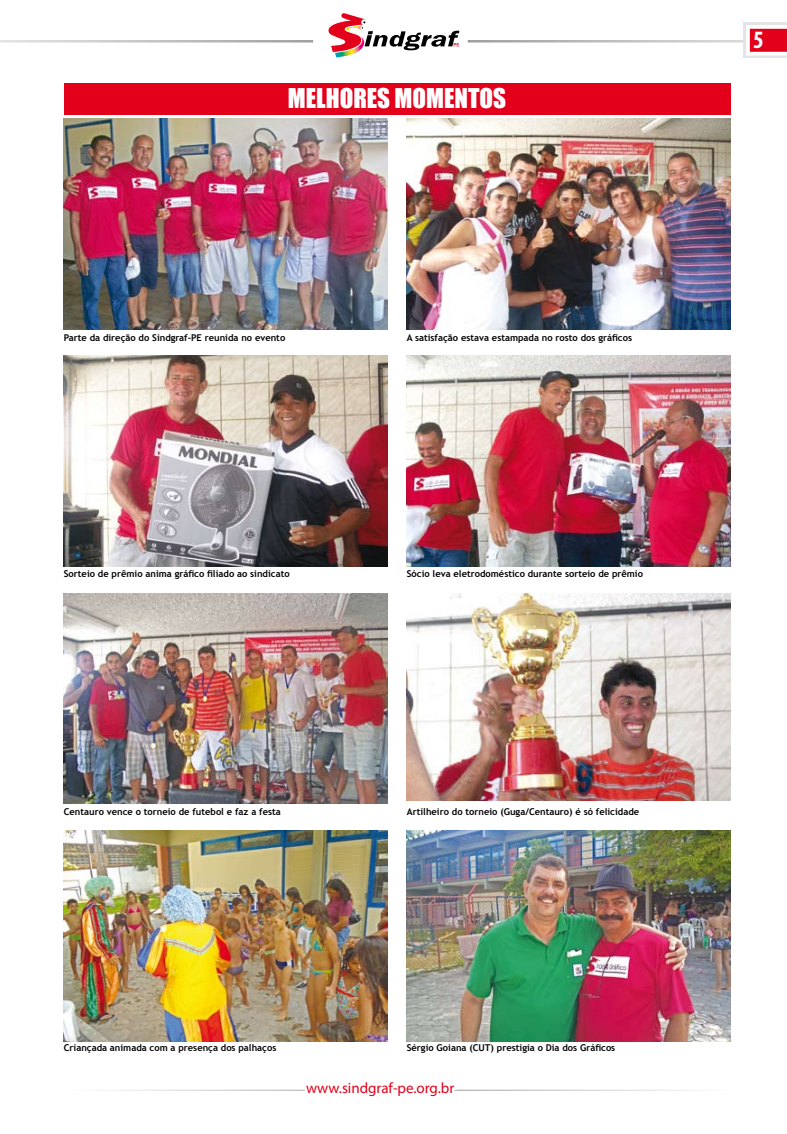
<style>
.page{position:relative;width:787px;height:1134px;background:#fff}
.page>*{position:absolute;margin:0;border:0;box-sizing:border-box;transform-origin:0 0}
.t1{font:25px "Impact";color:#fff}
.t2{font:700 condensed 25px "Myriad Pro";color:#fff}
.t3{font:15px "Myriad Pro";color:#e2001a}
.t4{font:700 9.38px "Trebuchet MS";color:#000}
</style>
<div class="page">
<div style="left:64px;top:83px;width:666px;height:31px;background:#e2001a"></div>
<div style="left:743px;top:23px;width:44px;height:35px;background:#e3e4e5"></div>
<svg style="left:746px;top:25px;width:41px;height:31px"></svg>
<svg style="left:328px;top:13px;width:131px;height:44px"></svg>
<svg style="left:300px;top:1005px;width:159px;height:86px"></svg>
<img style="left:64px;top:830px;width:323px;height:211px">
<img style="left:64px;top:593px;width:323px;height:211px">
<img style="left:64px;top:356px;width:323px;height:211px">
<img style="left:64px;top:118px;width:323px;height:211px">
<img style="left:407px;top:830px;width:323px;height:211px">
<img style="left:407px;top:593px;width:323px;height:207px">
<img style="left:407px;top:356px;width:323px;height:211px">
<img style="left:407px;top:118px;width:323px;height:211px">
<h1 class="t1" style="left:288px;top:79px;width:220px">MELHORES MOMENTOS</h1>
<p class="t4" style="left:64px;top:332px;width:223px">Parte da direção do Sindgraf-PE reunida no evento</p>
<p class="t4" style="left:407px;top:332px;width:227px">A satisfação estava estampada no rosto dos gráficos</p>
<p class="t4" style="left:64px;top:568px;width:227px">Sorteio de prêmio anima gráfico filiado ao sindicato</p>
<p class="t4" style="left:407px;top:568px;width:238px">Sócio leva eletrodoméstico durante sorteio de prêmio</p>
<p class="t4" style="left:64px;top:806px;width:218px">Centauro vence o torneio de futebol e faz a festa</p>
<p class="t4" style="left:407px;top:806px;width:234px">Artilheiro do torneio (Guga/Centauro) é só felicidade</p>
<p class="t4" style="left:64px;top:1042px;width:214px">Criançada animada com a presença dos palhaços</p>
<p class="t4" style="left:407px;top:1042px;width:210px">Sérgio Goiana (CUT) prestigia o Dia dos Gráficos</p>
<h2 class="t3" style="left:306px;top:1079px;width:150px">www.sindgraf-pe.org.br</h2>
<h1 class="t2" style="left:753px;top:24px;width:12px">5</h1>
</div>
